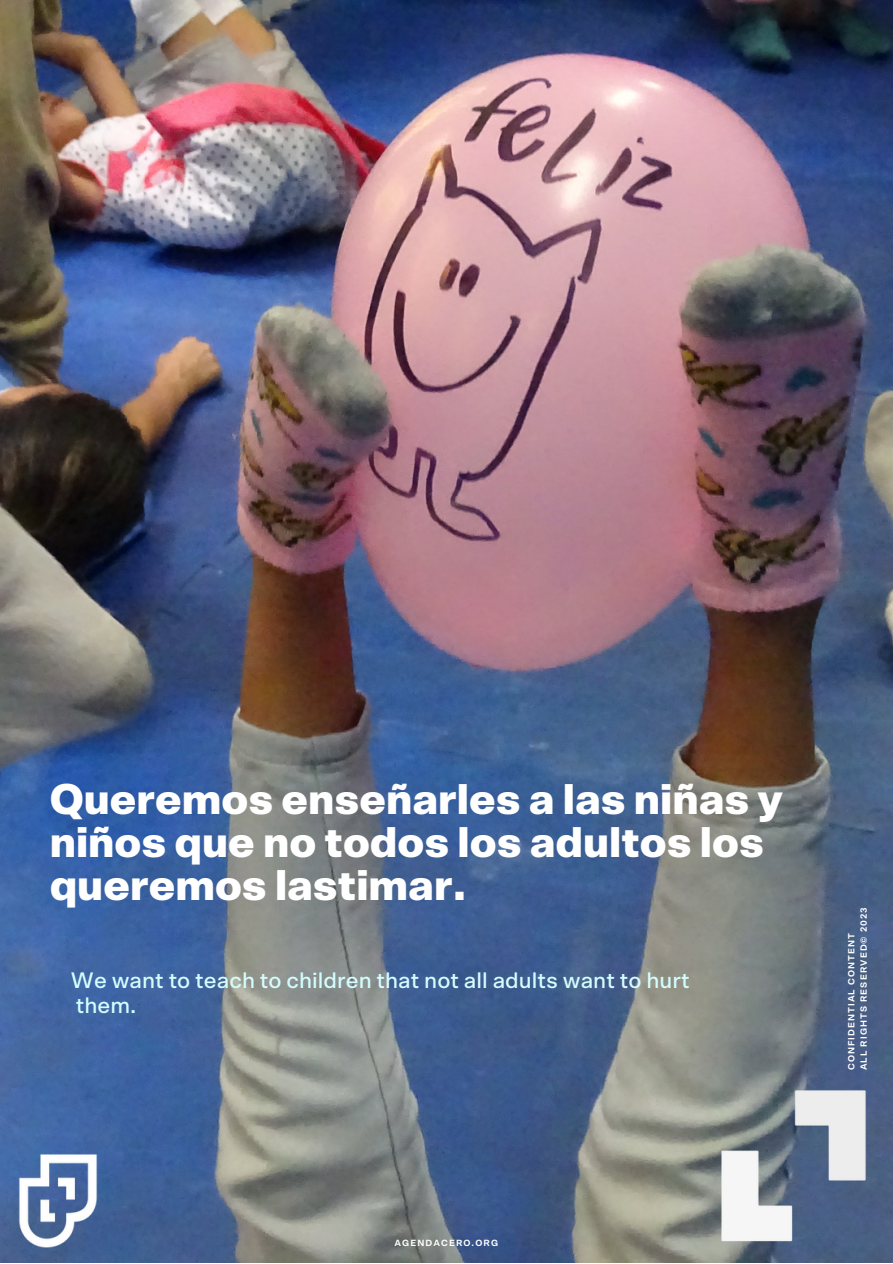
<style>
.page{position:relative;width:893px;height:1264px;background:#fff}
.page>*{position:absolute;margin:0;border:0;box-sizing:border-box;transform-origin:0 0}
.t1{font:900 43.05px/42.8px "Scto Grotesk A";color:#fff}
.t2{font:500 22.5px "Scto Grotesk A";color:#d4fdff}
.t3{font:700 9px "Scto Grotesk A";letter-spacing:.12em;color:#fff}
</style>
<div class="page">
<img style="left:0;top:0;width:892px;height:1262px">
<img style="left:695px;top:1070px;width:197px;height:192px">
<img style="left:0;top:1101px;width:167px;height:161px">
<p class="t1" style="left:50px;top:779px;width:734px">Queremos enseñarles a las niñas y niños que no todos los adultos los queremos lastimar.</p>
<p class="t2" style="left:71px;top:969px;width:620px">We want to teach to children that not all adults want to hurt</p>
<p class="t2" style="left:76px;top:995px;width:62px">them.</p>
<p class="t3" style="left:859px;top:1070px;width:165px;rotate:-90deg">ALL RIGHTS RESERVED© 2023</p>
<p class="t3" style="left:847px;top:1070px;width:139px;rotate:-90deg">CONFIDENTIAL CONTENT</p>
<p class="t3" style="left:394px;top:1239px;width:105px">AGENDACERO.ORG</p>
</div>
